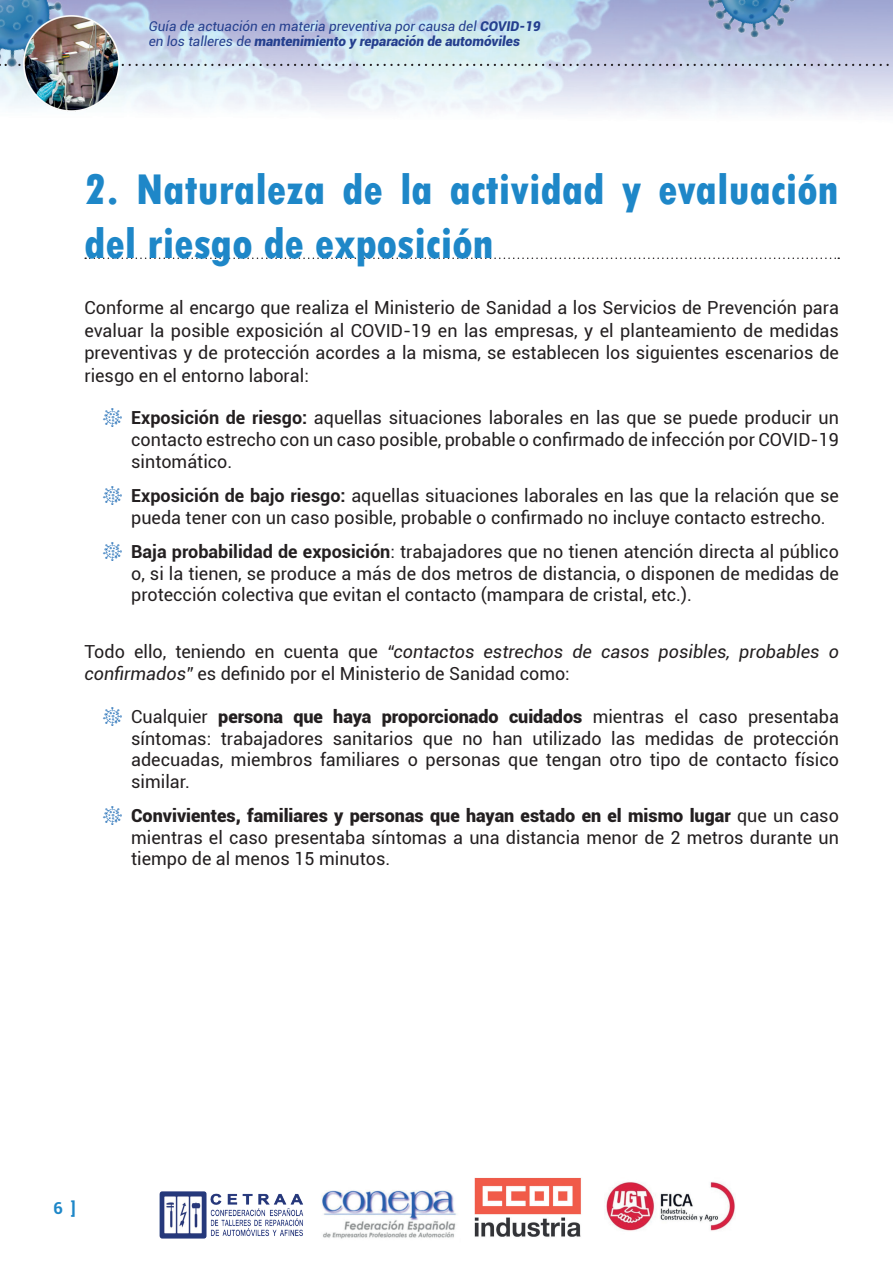
<style>
.page{position:relative;width:893px;height:1263px;background:#fff}
.page>*{position:absolute;margin:0;border:0;box-sizing:border-box;transform-origin:0 0}
.t1{font:800 condensed 45px/54px "Tw Cen";color:#1e87c8}
.t2{font:18px/21.6px "Roboto";color:#231f20;text-align:justify}
.t3{font:700 16.5px "Roboto";color:#1e87c8}
.t4{font:italic 13.5px/15px "Roboto";color:#253f8e}
.s1{font-weight:900}
.s2{font-family:"Coronavirus";font-size:27px;color:#1b69b4}
.s3{font-weight:700}
.s4{font-style:italic}
</style>
<div class="page">
<svg style="left:384px;top:64px;width:509px;height:2px"></svg>
<img style="left:678px;top:0;width:186px;height:55px">
<img style="left:0;top:0;width:384px;height:98px">
<img style="left:23px;top:16px;width:96px;height:96px">
<img style="left:321px;top:1177px;width:414px;height:62px">
<img style="left:159px;top:1191px;width:145px;height:48px">
<svg style="left:85px;top:257px;width:754px;height:2px"></svg>
<p class="t4" style="left:149px;top:18px;width:393px">Guía de actuación en materia preventiva por causa del <span class="s1">COVID-19 </span>en los talleres de <span class="s1">mantenimiento y reparación de automóviles</span></p>
<h1 class="t1" style="left:84px;top:162px;width:756px">2. Naturaleza de la actividad y evaluación del riesgo de exposición</h1>
<p class="t2" style="left:84px;top:296px;width:756px;line-height:22.5px">Conforme al encargo que realiza el Ministerio de Sanidad a los Servicios de Prevención para evaluar la posible exposición al COVID-19 en las empresas, y el planteamiento de medidas preventivas y de protección acordes a la misma, se establecen los siguientes escenarios de riesgo en el entorno laboral:</p>
<p class="t2" style="left:131px;top:407px;width:709px;text-indent:-28px"><span class="s2">R</span> <span class="s3">Exposición de riesgo:</span> aquellas situaciones laborales en las que se puede producir un contacto estrecho con un caso posible, probable o confirmado de infección por COVID-19 sintomático.</p>
<p class="t2" style="left:131px;top:484px;width:709px;text-indent:-28px"><span class="s2">R</span> <span class="s3">Exposición de bajo riesgo:</span> aquellas situaciones laborales en las que la relación que se pueda tener con un caso posible, probable o confirmado no incluye contacto estrecho.</p>
<p class="t2" style="left:131px;top:540px;width:709px;text-indent:-28px"><span class="s2">R</span> <span class="s3">Baja probabilidad de exposición</span>: trabajadores que no tienen atención directa al público o, si la tienen, se produce a más de dos metros de distancia, o disponen de medidas de protección colectiva que evitan el contacto (mampara de cristal, etc.).</p>
<p class="t2" style="left:84px;top:639px;width:756px;line-height:22.5px">Todo ello, teniendo en cuenta que <span class="s4">“contactos estrechos de casos posibles, probables o confirmados”</span> es definido por el Ministerio de Sanidad como:</p>
<p class="t2" style="left:131px;top:705px;width:709px;text-indent:-28px"><span class="s2">R</span> Cualquier <span class="s1">persona que haya proporcionado cuidados</span> mientras el caso presentaba síntomas: trabajadores sanitarios que no han utilizado las medidas de protección adecuadas, miembros familiares o personas que tengan otro tipo de contacto físico similar.</p>
<p class="t2" style="left:131px;top:804px;width:709px;text-indent:-28px"><span class="s2">R</span> <span class="s1">Convivientes, familiares y personas que hayan estado en el mismo lugar</span> que un caso mientras el caso presentaba síntomas a una distancia menor de 2 metros durante un tiempo de al menos 15 minutos.</p>
<p class="t3" style="left:53px;top:1197px;width:24px">6 ]</p>
</div>
